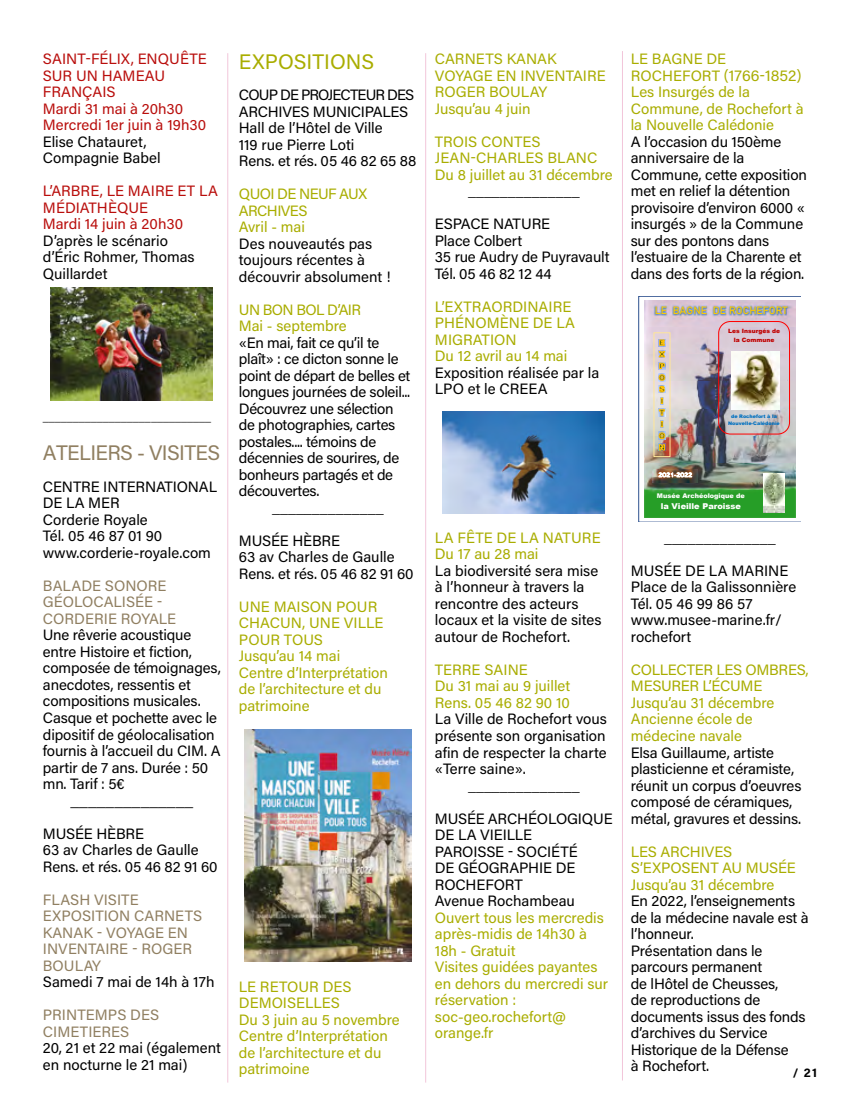
<style>
.page{position:relative;width:851px;height:1106px;background:#fff}
.page>*{position:absolute;margin:0;border:0;box-sizing:border-box;transform-origin:0 0}
.t1{font:21px "Acumin Pro";letter-spacing:-.03em;color:#907f61}
.t2{font:21px "Acumin Pro";color:#a9ad00}
.t3{font:16.5px "Acumin Pro";color:#000}
.t4{font:15px/16.5px "Acumin Pro";letter-spacing:-.01em;color:#000}
.t5{font:15px/16.5px "Acumin Pro";color:#a9ad00}
.t6{font:15px/16.5px "Acumin Pro";color:#907f61}
.t7{font:15px/16.5px "Acumin Pro";color:#b90e0c}
.t8{font:15px/16.5px "Acumin Pro";letter-spacing:-.04em;color:#a9ad00}
.t9{font:700 12.15px "Acumin Pro";color:#000}
.t10{font:12px "Minion Pro";color:#000}
.t11{font:700 10.5px "Bahnschrift";color:#fc0}
.t12{font:900 8.1px "Arial";color:#fff}
.t13{font:900 6.45px "Arial";color:#fff}
.t14{font:6.45px "Abadi";color:#fff}
.t15{font:900 5.85px/9px "Arial";color:#c00000;text-align:center}
.t16{font:900 4.8px/7.4px "Arial";color:#0070c0;text-align:center}
</style>
<div class="page">
<hr style="left:425px;top:53px;width:1px;height:1029px;background:#f2c6da">
<hr style="left:227px;top:53px;width:1px;height:1029px;background:#f2c6da">
<hr style="left:622px;top:51px;width:1px;height:1029px;background:#f2c6da">
<img style="left:51px;top:287px;width:162px;height:113px">
<img style="left:443px;top:411px;width:161px;height:102px">
<img style="left:245px;top:729px;width:166px;height:232px">
<img style="left:638px;top:296px;width:162px;height:226px">
<img style="left:652px;top:469px;width:45px;height:13px">
<img style="left:763px;top:474px;width:21px;height:38px">
<div style="left:718px;top:321px;width:71px;height:113px;border:1px solid #f00;border-radius:12px"></div>
<img style="left:731px;top:351px;width:48px;height:58px">
<p class="t7" style="left:43px;top:50px;width:165px">SAINT-FÉLIX, ENQUÊTE<br>SUR UN HAMEAU<br>FRANÇAIS<br>Mardi 31 mai à 20h30<br>Mercredi 1er juin à 19h30</p>
<p class="t4" style="left:43px;top:133px;width:119px">Elise Chatauret,<br>Compagnie Babel</p>
<p class="t7" style="left:43px;top:182px;width:176px">L’ARBRE, LE MAIRE ET LA<br>MÉDIATHÈQUE<br>Mardi 14 juin à 20h30</p>
<p class="t4" style="left:43px;top:232px;width:153px">D’après le scénario d’Éric Rohmer, Thomas<br>Quillardet</p>
<p class="t10" style="left:43px;top:409px;width:169px">____________________________</p>
<h1 class="t1" style="left:43px;top:438px;width:179px">ATELIERS - VISITES</h1>
<p class="t4" style="left:43px;top:478px;width:176px">CENTRE INTERNATIONAL<br>DE LA MER<br>Corderie Royale<br>Tél. 05 46 87 01 90 www.corderie-royale.com</p>
<p class="t6" style="left:43px;top:577px;width:135px">BALADE SONORE<br>GÉOLOCALISÉE -<br>CORDERIE ROYALE</p>
<p class="t4" style="left:43px;top:626px;width:179px">Une rêverie acoustique entre Histoire et fiction, composée de témoignages, anecdotes, ressentis et compositions musicales.<br>Casque et pochette avec le dipositif de géolocalisation fournis à l’accueil du CIM. A partir de 7 ans. Durée : 50 mn. Tarif : 5€</p>
<p class="t3" style="left:70px;top:788px;width:124px">______________</p>
<p class="t4" style="left:43px;top:824px;width:176px">MUSÉE HÈBRE<br>63 av Charles de Gaulle<br>Rens. et rés. 05 46 82 91 60</p>
<p class="t6" style="left:43px;top:890px;width:161px">FLASH VISITE<br>EXPOSITION CARNETS<br>KANAK - VOYAGE EN<br>INVENTAIRE - ROGER<br>BOULAY</p>
<p class="t4" style="left:43px;top:973px;width:173px">Samedi 7 mai de 14h à 17h</p>
<p class="t6" style="left:43px;top:1006px;width:118px">PRINTEMPS DES<br>CIMETIERES</p>
<p class="t4" style="left:43px;top:1039px;width:179px">20, 21 et 22 mai (également en nocturne le 21 mai)</p>
<h1 class="t2" style="left:239px;top:47px;width:137px">EXPOSITIONS</h1>
<p class="t4" style="left:239px;top:86px;width:179px">COUP DE PROJECTEUR DES<br>ARCHIVES MUNICIPALES<br>Hall de l’Hôtel de Ville<br>119 rue Pierre Loti<br>Rens. et rés. 05 46 82 65 88</p>
<p class="t8" style="left:239px;top:185px;width:130px">QUOI DE NEUF AUX<br>ARCHIVES<br>Avril - mai</p>
<p class="t4" style="left:239px;top:234px;width:153px">Des nouveautés pas toujours récentes à découvrir absolument !</p>
<p class="t5" style="left:239px;top:300px;width:124px">UN BON BOL D’AIR<br>Mai - septembre</p>
<p class="t4" style="left:239px;top:333px;width:142px">«En mai, fait ce qu’il te</p>
<p class="t4" style="left:239px;top:350px;width:161px">plaît» : ce dicton sonne le</p>
<p class="t4" style="left:239px;top:366px;width:173px">point de départ de belles et</p>
<p class="t4" style="left:239px;top:383px;width:173px">longues journées de soleil...</p>
<p class="t4" style="left:239px;top:399px;width:156px">Découvrez une sélection</p>
<p class="t4" style="left:239px;top:416px;width:158px">de photographies, cartes</p>
<p class="t4" style="left:239px;top:432px;width:139px">postales.... témoins de</p>
<p class="t4" style="left:239px;top:449px;width:162px">décennies de sourires, de</p>
<p class="t4" style="left:239px;top:465px;width:156px">bonheurs partagés et de</p>
<p class="t4" style="left:239px;top:482px;width:82px">découvertes.</p>
<p class="t4" style="left:272px;top:498px;width:113px">______________</p>
<p class="t4" style="left:239px;top:531px;width:176px">MUSÉE HÈBRE<br>63 av Charles de Gaulle<br>Rens. et rés. 05 46 82 91 60</p>
<p class="t5" style="left:239px;top:597px;width:150px">UNE MAISON POUR<br>CHACUN, UNE VILLE<br>POUR TOUS<br>Jusqu’au 14 mai<br>Centre d’Interprétation de l’architecture et du patrimoine</p>
<p class="t5" style="left:239px;top:977px;width:162px">LE RETOUR DES<br>DEMOISELLES<br>Du 3 juin au 5 novembre<br>Centre d’Interprétation de l’architecture et du patrimoine</p>
<p class="t5" style="left:435px;top:50px;width:172px">CARNETS KANAK<br>VOYAGE EN INVENTAIRE<br>ROGER BOULAY<br>Jusqu’au 4 juin</p>
<p class="t5" style="left:435px;top:133px;width:179px">TROIS CONTES<br>JEAN-CHARLES BLANC<br>Du 8 juillet au 31 décembre</p>
<p class="t4" style="left:468px;top:182px;width:113px">______________</p>
<p class="t4" style="left:435px;top:215px;width:176px">ESPACE NATURE<br>Place Colbert<br>35 rue Audry de Puyravault<br>Tél. 05 46 82 12 44</p>
<p class="t5" style="left:435px;top:298px;width:142px">L’EXTRAORDINAIRE<br>PHÉNOMÈNE DE LA<br>MIGRATION<br>Du 12 avril au 14 mai</p>
<p class="t4" style="left:435px;top:364px;width:166px">Exposition réalisée par la<br>LPO et le CREEA</p>
<p class="t5" style="left:630px;top:50px;width:174px">LE BAGNE DE<br>ROCHEFORT (1766-1852)<br>Les Insurgés de la<br>Commune, de Rochefort à la Nouvelle Calédonie</p>
<p class="t4" style="left:630px;top:133px;width:178px">A l’occasion du 150ème anniversaire de la<br>Commune, cette exposition met en relief la détention provisoire d’environ 6000 « insurgés » de la Commune sur des pontons dans l’estuaire de la Charente et dans des forts de la région.</p>
<p class="t11" style="left:654px;top:303px;width:134px">LE BAGNE DE ROCHEFORT</p>
<p class="t15" style="left:728px;top:326px;width:53px">Les Insurgés de la Commune</p>
<p class="t16" style="left:728px;top:412px;width:53px">de Rochefort à la<br>Nouvelle-Calédonie</p>
<p class="t5" style="left:435px;top:529px;width:167px">LA FÊTE DE LA NATURE<br>Du 17 au 28 mai</p>
<p class="t4" style="left:435px;top:562px;width:168px">La biodiversité sera mise à l’honneur à travers la rencontre des acteurs locaux et la visite de sites autour de Rochefort.</p>
<p class="t5" style="left:435px;top:661px;width:137px">TERRE SAINE<br>Du 31 mai au 9 juillet<br>Rens. 05 46 82 90 10</p>
<p class="t4" style="left:435px;top:710px;width:173px">La Ville de Rochefort vous</p>
<p class="t4" style="left:435px;top:727px;width:172px">présente son organisation</p>
<p class="t4" style="left:435px;top:743px;width:173px">afin de respecter la charte</p>
<p class="t4" style="left:435px;top:760px;width:93px">«Terre saine».</p>
<p class="t4" style="left:468px;top:776px;width:113px">______________</p>
<p class="t4" style="left:435px;top:809px;width:179px">MUSÉE ARCHÉOLOGIQUE<br>DE LA VIEILLE<br>PAROISSE - SOCIÉTÉ<br>DE GÉOGRAPHIE DE<br>ROCHEFORT<br>Avenue Rochambeau</p>
<p class="t5" style="left:435px;top:908px;width:175px">Ouvert tous les mercredis après-midis de 14h30 à<br>18h - Gratuit<br>Visites guidées payantes en dehors du mercredi sur réservation : soc-geo.rochefort@ orange.fr</p>
<p class="t14" style="left:658px;top:471px;width:35px">2021-2022</p>
<p class="t13" style="left:657px;top:490px;width:89px">Musée Archéologique de</p>
<p class="t12" style="left:660px;top:500px;width:82px">la Vieille Paroisse</p>
<p class="t4" style="left:664px;top:529px;width:113px">______________</p>
<p class="t4" style="left:630px;top:562px;width:167px">MUSÉE DE LA MARINE<br>Place de la Galissonnière<br>Tél. 05 46 99 86 57 www.musee-marine.fr/ rochefort</p>
<p class="t5" style="left:630px;top:661px;width:179px">COLLECTER LES OMBRES,<br>MESURER L’ÉCUME<br>Jusqu’au 31 décembre<br>Ancienne école de médecine navale</p>
<p class="t4" style="left:630px;top:743px;width:172px">Elsa Guillaume, artiste plasticienne et céramiste, réunit un corpus d’oeuvres composé de céramiques, métal, gravures et dessins.</p>
<p class="t5" style="left:630px;top:842px;width:166px">LES ARCHIVES<br>S’EXPOSENT AU MUSÉE<br>Jusqu’au 31 décembre</p>
<p class="t4" style="left:630px;top:892px;width:179px">En 2022, l’enseignements de la médecine navale est à l’honneur.<br>Présentation dans le parcours permanent<br>de lHôtel de Cheusses,<br>de reproductions de documents issus des fonds d’archives du Service<br>Historique de la Défense<br>à Rochefort.</p>
<p class="t9" style="left:792px;top:1064px;width:26px">/ 21</p>
</div>
